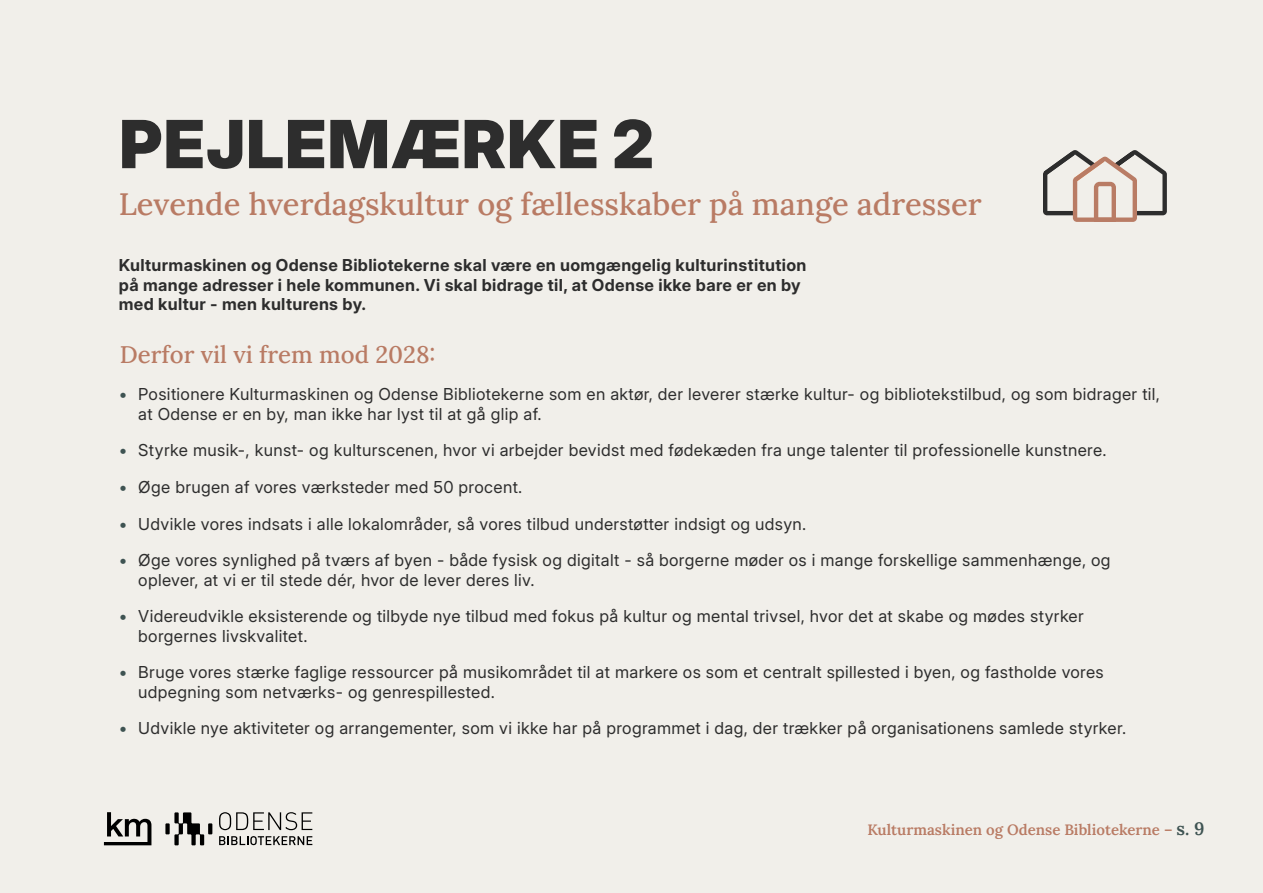
<style>
.page{position:relative;width:1263px;height:893px;background:#f1efea}
.page>*{position:absolute;margin:0;border:0;box-sizing:border-box;transform-origin:0 0}
.t1{font:900 66.3px "Inter 24 pt";letter-spacing:.015em;color:#2d2d2d}
.t2{font:500 30.9px "Lora";color:#b97b64}
.t3{font:500 24px "Lora";color:#b97b64}
.t4{font:16.5px/19.5px "Inter 24 pt";letter-spacing:.02em;color:#2d2d2d}
.t5{font:700 16.5px/19.5px "Inter 24 pt";letter-spacing:.02em;color:#2d2d2d}
.t6{font:600 15px "Lora";color:#b97b64}
.s1{color:#3e5352}
.s2{font-size:18px;color:#3e5352}
</style>
<div class="page">
<svg style="left:1043px;top:150px;width:124px;height:72px"></svg>
<svg style="left:104px;top:812px;width:47px;height:33px"></svg>
<svg style="left:219px;top:812px;width:93px;height:18px"></svg>
<svg style="left:219px;top:836px;width:93px;height:9px"></svg>
<svg style="left:208px;top:823px;width:4px;height:11px"></svg>
<div style="left:165px;top:823px;width:5px;height:11px;background:#000"></div>
<svg style="left:174px;top:812px;width:30px;height:33px"></svg>
<h1 class="t1" style="left:119px;top:94px;width:536px">PEJLEMÆRKE 2</h1>
<h2 class="t2" style="left:119px;top:180px;width:864px">Levende hverdagskultur og fællesskaber på mange adresser</h2>
<p class="t5" style="left:119px;top:255px;width:689px">Kulturmaskinen og Odense Bibliotekerne skal være en uomgængelig kulturinstitution på mange adresser i hele kommunen. Vi skal bidrage til, at Odense ikke bare er en by med kultur - men kulturens by.</p>
<h3 class="t3" style="left:120px;top:335px;width:317px">Derfor vil vi frem mod 2028:</h3>
<p class="t4" style="left:138px;top:384px;width:1023px;text-indent:-20px"><span class="s1">•</span> Positionere Kulturmaskinen og Odense Bibliotekerne som en aktør, der leverer stærke kultur- og bibliotekstilbud, og som bidrager til, at Odense er en by, man ikke har lyst til at gå glip af.</p>
<p class="t4" style="left:119px;top:440px;width:989px"><span class="s1">•</span> Styrke musik-, kunst- og kulturscenen, hvor vi arbejder bevidst med fødekæden fra unge talenter til professionelle kunstnere.</p>
<p class="t4" style="left:119px;top:477px;width:405px"><span class="s1">•</span> Øge brugen af vores værksteder med 50 procent.</p>
<p class="t4" style="left:119px;top:513px;width:689px"><span class="s1">•</span> Udvikle vores indsats i alle lokalområder, så vores tilbud understøtter indsigt og udsyn.</p>
<p class="t4" style="left:138px;top:550px;width:974px;text-indent:-20px"><span class="s1">•</span> Øge vores synlighed på tværs af byen - både fysisk og digitalt - så borgerne møder os i mange forskellige sammenhænge, og oplever, at vi er til stede dér, hvor de lever deres liv.</p>
<p class="t4" style="left:138px;top:606px;width:947px;text-indent:-20px"><span class="s1">•</span> Videreudvikle eksisterende og tilbyde nye tilbud med fokus på kultur og mental trivsel, hvor det at skabe og mødes styrker borgernes livskvalitet.</p>
<p class="t4" style="left:138px;top:662px;width:967px;text-indent:-20px"><span class="s1">•</span> Bruge vores stærke faglige ressourcer på musikområdet til at markere os som et centralt spillested i byen, og fastholde vores udpegning som netværks- og genrespillested.</p>
<p class="t4" style="left:119px;top:718px;width:1009px"><span class="s1">•</span> Udvikle nye aktiviteter og arrangementer, som vi ikke har på programmet i dag, der trækker på organisationens samlede styrker.</p>
<p class="t6" style="left:867px;top:817px;width:339px">Kulturmaskinen og Odense Bibliotekerne – <span class="s2">s. 9</span></p>
</div>
